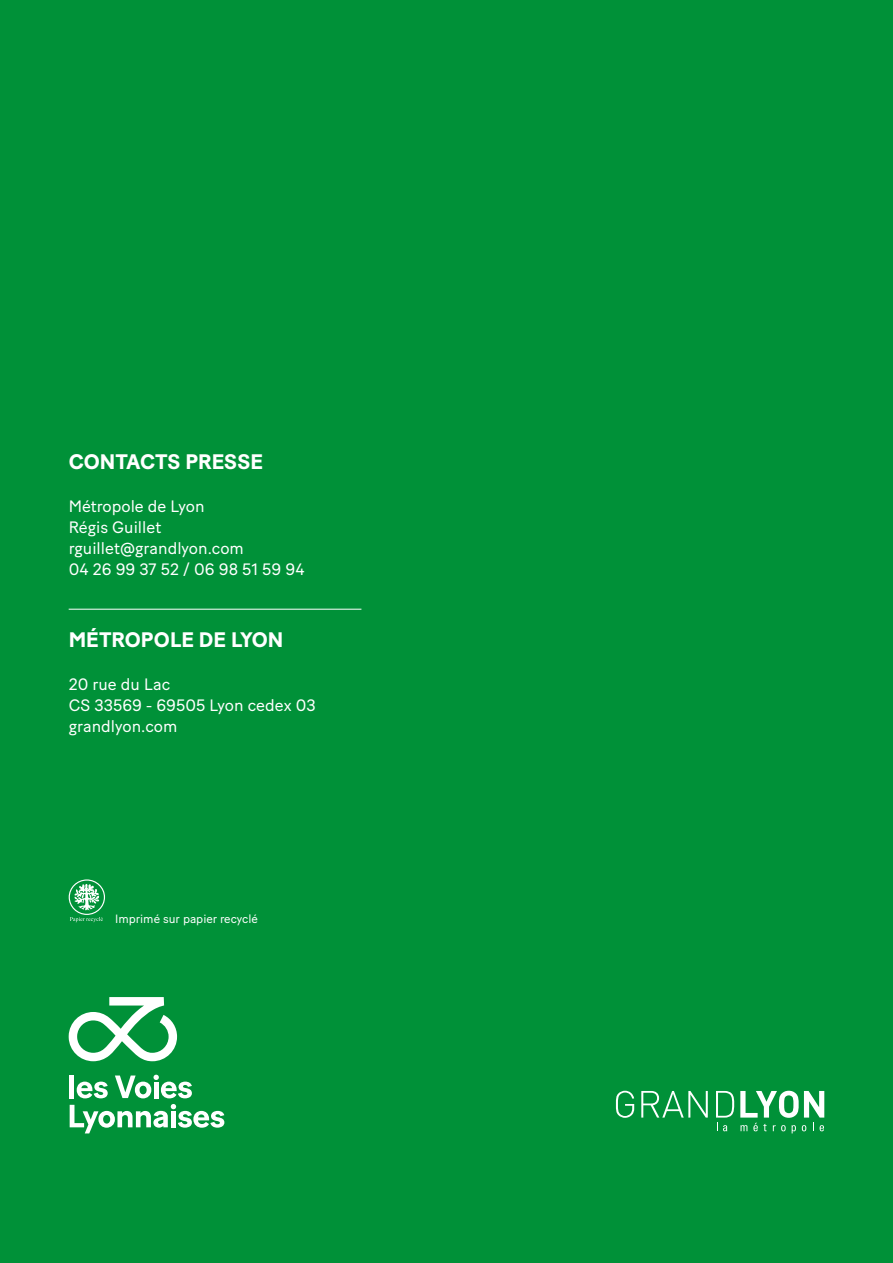
<style>
.page{position:relative;width:893px;height:1263px;background:#009138}
.page>*{position:absolute;margin:0;border:0;box-sizing:border-box;transform-origin:0 0}
.H1_BIS{font:700 21px "Baton Turbo";color:#fff}
.TEXTE_COURANT{font:16.5px/21px "Baton Turbo";color:#fff}
.Texte_courant_blanc{font:12px "Baton Turbo";color:#fff}
</style>
<div class="page">
<div style="left:69px;top:1075px;width:5px;height:23px;background:#fff"></div>
<svg style="left:77px;top:1081px;width:31px;height:17px"></svg>
<svg style="left:115px;top:1075px;width:77px;height:23px"></svg>
<svg style="left:70px;top:1104px;width:154px;height:29px"></svg>
<svg style="left:69px;top:997px;width:108px;height:64px"></svg>
<svg style="left:616px;top:1091px;width:18px;height:27px"></svg>
<svg style="left:641px;top:1091px;width:67px;height:26px"></svg>
<svg style="left:716px;top:1091px;width:18px;height:26px"></svg>
<svg style="left:723px;top:1125px;width:4px;height:6px"></svg>
<svg style="left:740px;top:1091px;width:84px;height:42px"></svg>
<hr style="left:69px;top:609px;width:292px;height:1px;background:#fff">
<svg style="left:69px;top:879px;width:36px;height:43px"></svg>
<p class="H1_BIS" style="left:69px;top:446px;width:196px">CONTACTS PRESSE</p>
<p class="TEXTE_COURANT" style="left:69px;top:494px;width:237px">Métropole de Lyon<br>Régis Guillet rguillet@grandlyon.com<br>04 26 99 37 52 / 06 98 51 59 94</p>
<p class="H1_BIS" style="left:69px;top:624px;width:216px">MÉTROPOLE DE LYON</p>
<p class="TEXTE_COURANT" style="left:69px;top:672px;width:249px">20 rue du Lac<br>CS 33569 - 69505 Lyon cedex 03 grandlyon.com</p>
<p class="Texte_courant_blanc" style="left:115px;top:909px;width:144px">Imprimé sur papier recyclé</p>
</div>
